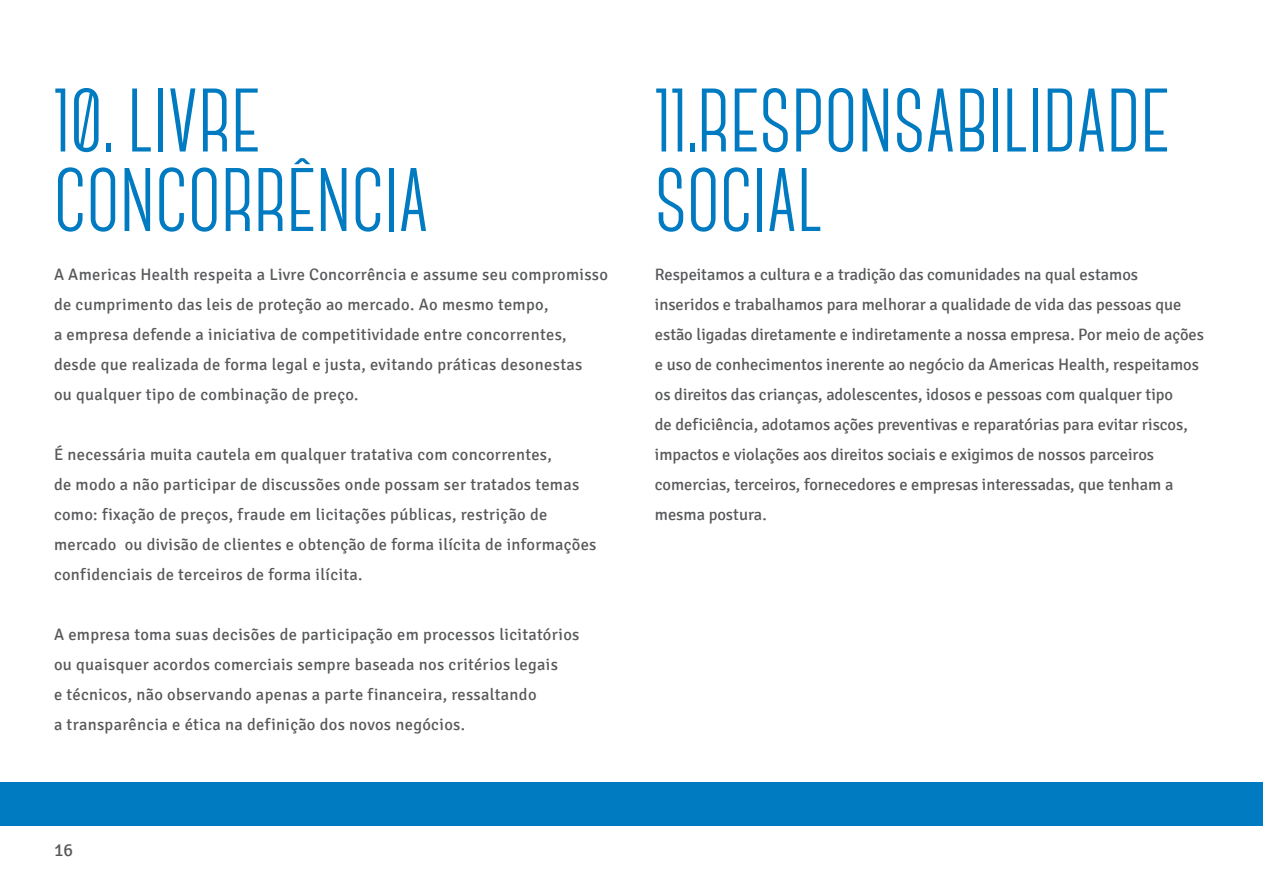
<style>
.page{position:relative;width:1263px;height:893px;background:#fff}
.page>*{position:absolute;margin:0;border:0;box-sizing:border-box;transform-origin:0 0}
.TITULO{font:700 90px "Canter";color:#007ac0}
.TEXTO_DESIGN{font:18px "Signika";color:#57585a}
.TEXTO_DESIGN-2{font:16.5px/30px "Signika";letter-spacing:.015em;color:#57585a}
</style>
<div class="page">
<div style="left:0;top:782px;width:1263px;height:44px;background:#007ac0"></div>
<p class="TITULO" style="left:54px;top:76px;width:208px">10. LIVRE</p>
<p class="TITULO" style="left:54px;top:156px;width:376px">CONCORRÊNCIA</p>
<p class="TEXTO_DESIGN-2" style="left:54px;top:259px;width:556px">A Americas Health respeita a Livre Concorrência e assume seu compromisso de cumprimento das leis de proteção ao mercado. Ao mesmo tempo,</p>
<p class="TEXTO_DESIGN-2" style="left:54px;top:319px;width:530px">a empresa defende a iniciativa de competitividade entre concorrentes, desde que realizada de forma legal e justa, evitando práticas desonestas</p>
<p class="TEXTO_DESIGN-2" style="left:54px;top:379px;width:306px">ou qualquer tipo de combinação de preço.</p>
<p class="TEXTO_DESIGN-2" style="left:54px;top:439px;width:499px">É necessária muita cautela em qualquer tratativa com concorrentes,</p>
<p class="TEXTO_DESIGN-2" style="left:54px;top:469px;width:544px">de modo a não participar de discussões onde possam ser tratados temas como: fixação de preços, fraude em licitações públicas, restrição de mercado ou divisão de clientes e obtenção de forma ilícita de informações confidenciais de terceiros de forma ilícita.</p>
<p class="TEXTO_DESIGN-2" style="left:54px;top:619px;width:527px">A empresa toma suas decisões de participação em processos licitatórios</p>
<p class="TEXTO_DESIGN-2" style="left:54px;top:649px;width:505px">ou quaisquer acordos comerciais sempre baseada nos critérios legais</p>
<p class="TEXTO_DESIGN-2" style="left:54px;top:679px;width:484px">e técnicos, não observando apenas a parte financeira, ressaltando</p>
<p class="TEXTO_DESIGN-2" style="left:54px;top:709px;width:413px">a transparência e ética na definição dos novos negócios.</p>
<p class="TEXTO_DESIGN" style="left:54px;top:840px;width:21px">16</p>
<p class="TITULO" style="left:655px;top:76px;width:516px">11.RESPONSABILIDADE</p>
<p class="TITULO" style="left:655px;top:156px;width:170px">SOCIAL</p>
<p class="TEXTO_DESIGN-2" style="left:655px;top:259px;width:485px">Respeitamos a cultura e a tradição das comunidades na qual estamos</p>
<p class="TEXTO_DESIGN-2" style="left:655px;top:289px;width:551px">inseridos e trabalhamos para melhorar a qualidade de vida das pessoas que estão ligadas diretamente e indiretamente a nossa empresa. Por meio de ações e uso de conhecimentos inerente ao negócio da Americas Health, respeitamos os direitos das crianças, adolescentes, idosos e pessoas com qualquer tipo<br>de deficiência, adotamos ações preventivas e reparatórias para evitar riscos, impactos e violações aos direitos sociais e exigimos de nossos parceiros comercias, terceiros, fornecedores e empresas interessadas, que tenham a mesma postura.</p>
</div>
